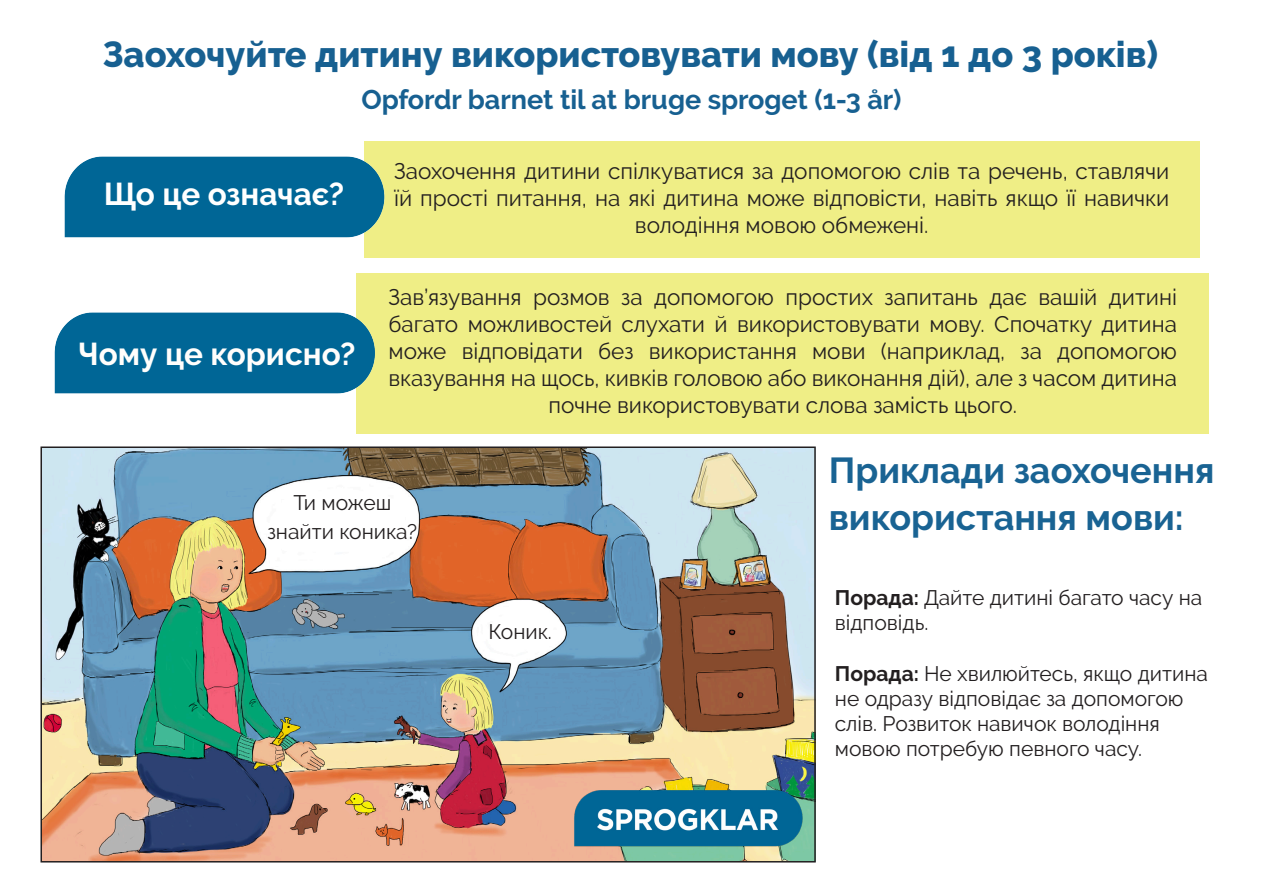
<style>
.page{position:relative;width:1263px;height:893px;background:#fff}
.page>*{position:absolute;margin:0;border:0;box-sizing:border-box;transform-origin:0 0}
.t1{font:800 36px "Raleway";color:#176091}
.t2{font:700 36px "Raleway";color:#196393}
.t3{font:700 31.5px "Raleway";color:#fffefc}
.t4{font:700 31.5px "Raleway";color:#fff}
.t5{font:700 27px "Raleway";color:#176091}
.t6{font:22.5px/27px "Raleway";color:#231f20;text-align:center}
.t7{font:21px/25.2px "Raleway";color:#231f20}
.s1{font-weight:700}
</style>
<div class="page">
<div style="left:356px;top:273px;width:853px;height:161px;background:#efee86"></div>
<div style="left:364px;top:141px;width:835px;height:116px;background:#efee86"></div>
<img style="left:43px;top:449px;width:770px;height:410px">
<img style="left:554px;top:773px;width:262px;height:89px">
<div style="left:64px;top:156px;width:321px;height:82px;background:#006696"></div>
<div style="left:54px;top:312px;width:321px;height:82px;background:#006696"></div>
<p class="t1" style="left:103px;top:34px;width:1056px">Заохочуйте дитину використовувати мову (від 1 до 3 років)</p>
<p class="t4" style="left:104px;top:176px;width:242px">Що це означає?</p>
<p class="t5" style="left:361px;top:84px;width:542px">Opfordr barnet til at bruge sproget (1-3 år)</p>
<p class="t6" style="left:394px;top:157px;width:777px">Заохочення дитини спілкуватися за допомогою слів та речень, ставлячи їй прості питання, на які дитина може відповісти, навіть якщо її навички володіння мовою обмежені.</p>
<p class="t6" style="left:388px;top:284px;width:790px">Зав’язування розмов за допомогою простих запитань дає вашій дитині багато можливостей слухати й використовувати мову. Спочатку дитина може відповідати без використання мови (наприклад, за допомогою вказування на щось, кивків головою або виконання дій), але з часом дитина почне використовувати слова замість цього.</p>
<p class="t2" style="left:829px;top:450px;width:387px">Приклади заохочення</p>
<p class="t2" style="left:829px;top:497px;width:356px">використання мови:</p>
<p class="t3" style="left:79px;top:336px;width:278px">Чому це корисно?</p>
<p class="t7" style="left:293px;top:490px;width:99px">Ти можеш</p>
<p class="t7" style="left:267px;top:519px;width:151px">знайти коника?</p>
<p class="t7" style="left:489px;top:619px;width:65px">Коник.</p>
<p class="t7" style="left:835px;top:585px;width:369px"><span class="s1">Порада:</span> Дайте дитині багато часу на відповідь.</p>
<p class="t7" style="left:835px;top:661px;width:375px"><span class="s1">Порада:</span> Не хвилюйтесь, якщо дитина не одразу відповідає за допомогою слів. Розвиток навичок володіння мовою потребую певного часу.</p>
</div>
